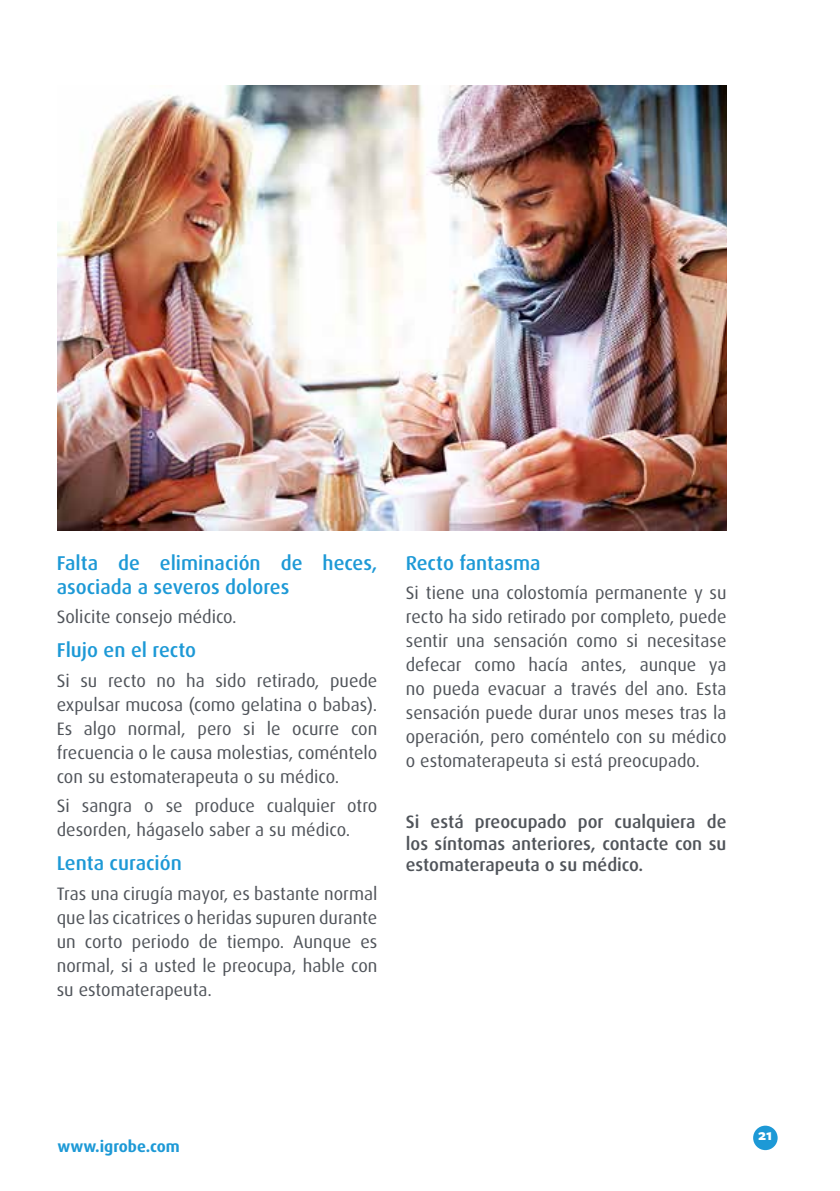
<style>
.page{position:relative;width:840px;height:1191px;background:#fff}
.page>*{position:absolute;margin:0;border:0;box-sizing:border-box;transform-origin:0 0}
.t1{font:500 20px/24px "Dax Pro";color:#1d99d6}
.t2{font:18px/24px "Dax Pro";color:#50545a;text-align:justify}
.t3{font:500 18px/21.6px "Dax Pro";color:#50545a;text-align:justify}
.t4{font:700 16px "Dax Pro";color:#1d99d6}
.t5{font:700 16px "Freight Sans Pro";color:#fff}
</style>
<div class="page">
<div style="left:752px;top:1125px;width:25px;height:25px;background:#1d99d6;border-radius:50%"></div>
<img style="left:57px;top:85px;width:669px;height:445px">
<p class="t1" style="left:57px;top:551px;width:322px">Falta de eliminación de heces, asociada a severos dolores</p>
<p class="t2" style="left:57px;top:605px;width:181px">Solicite consejo médico.</p>
<p class="t1" style="left:57px;top:638px;width:141px">Flujo en el recto</p>
<p class="t2" style="left:57px;top:668px;width:322px">Si su recto no ha sido retirado, puede expulsar mucosa (como gelatina o babas).<br>Es algo normal, pero si le ocurre con frecuencia o le causa molestias, coméntelo con su estomaterapeuta o su médico.</p>
<p class="t2" style="left:57px;top:794px;width:322px">Si sangra o se produce cualquier otro desorden, hágaselo saber a su médico.</p>
<p class="t1" style="left:57px;top:851px;width:126px">Lenta curación</p>
<p class="t2" style="left:57px;top:881px;width:322px">Tras una cirugía mayor, es bastante normal que las cicatrices o heridas supuren durante un corto periodo de tiempo. Aunque es normal, si a usted le preocupa, hable con su estomaterapeuta.</p>
<p class="t1" style="left:405px;top:551px;width:136px">Recto fantasma</p>
<p class="t2" style="left:405px;top:581px;width:322px">Si tiene una colostomía permanente y su recto ha sido retirado por completo, puede sentir una sensación como si necesitase defecar como hacía antes, aunque ya no pueda evacuar a través del ano. Esta sensación puede durar unos meses tras la operación, pero coméntelo con su médico o estomaterapeuta si está preocupado.</p>
<p class="t3" style="left:405px;top:811px;width:322px">Si está preocupado por cualquiera de los síntomas anteriores, contacte con su estomaterapeuta o su médico.</p>
<p class="t4" style="left:57px;top:1135px;width:124px">www.igrobe.com</p>
<p class="t5" style="left:757px;top:1124px;width:16px">21</p>
</div>
